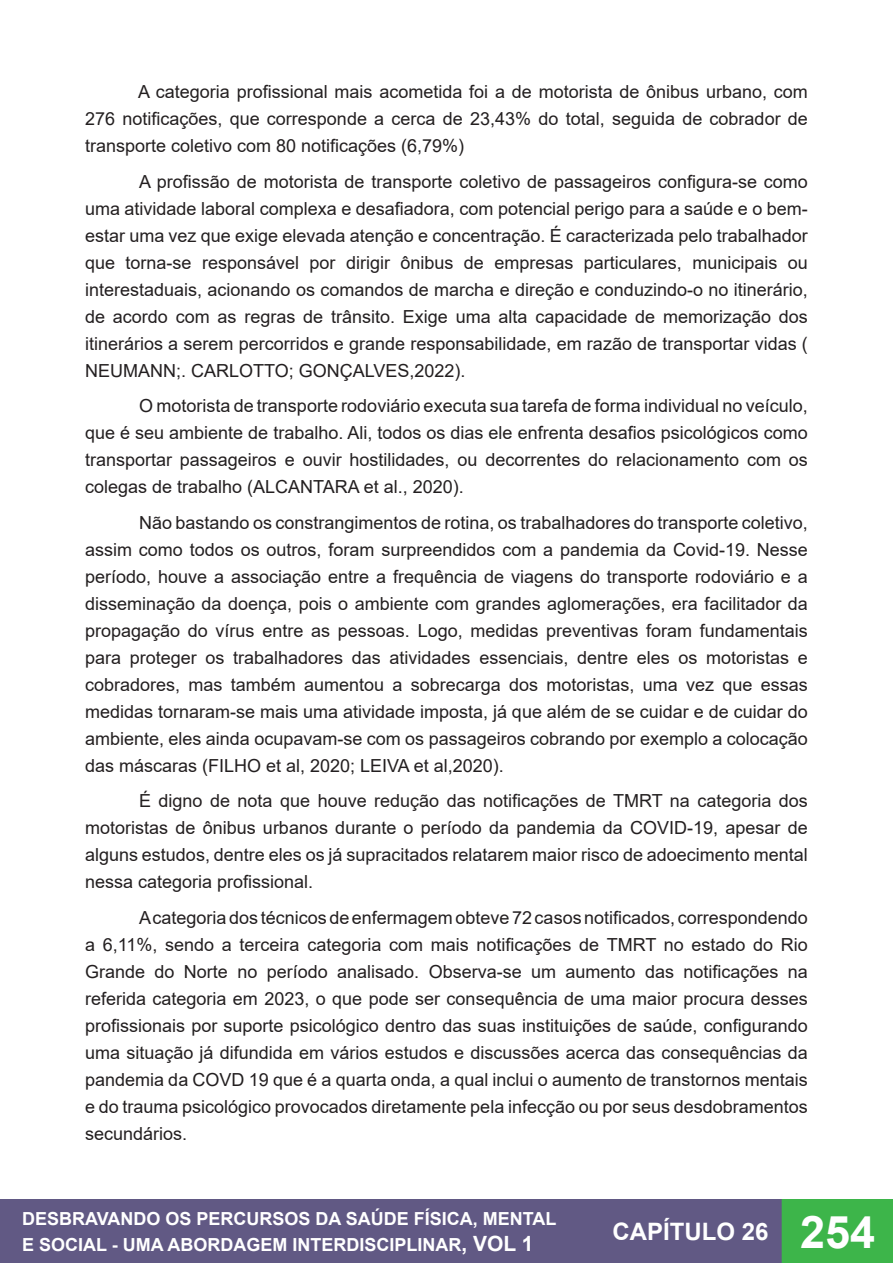
<style>
.page{position:relative;width:893px;height:1263px;background:#fff}
.page>*{position:absolute;margin:0;border:0;box-sizing:border-box;transform-origin:0 0}
.t1{font:700 45px "Arial";color:#fff}
.t2{font:700 24px "Arial";color:#fff}
.t3{font:18px/27px "Arial";color:#231f20;text-align:justify}
.t4{font:700 18px/26.5px "Arial";color:#fff}
.s1{font-size:21px}
</style>
<div class="page">
<div style="left:0;top:1200px;width:782px;height:63px;background:#615984"></div>
<div style="left:0;top:1199px;width:783px;height:64px;border:2px solid #615984"></div>
<div style="left:782px;top:1200px;width:111px;height:63px;background:#3db54a"></div>
<div style="left:782px;top:1199px;width:111px;height:64px;border:2px solid #3db54a"></div>
<p class="t3" style="left:85px;top:78px;width:724px;text-indent:53px">A categoria profissional mais acometida foi a de motorista de ônibus urbano, com 276 notificações, que corresponde a cerca de 23,43% do total, seguida de cobrador de transporte coletivo com 80 notificações (6,79%)</p>
<p class="t3" style="left:85px;top:168px;width:724px;text-indent:54px">A profissão de motorista de transporte coletivo de passageiros configura-se como uma atividade laboral complexa e desafiadora, com potencial perigo para a saúde e o bem&shy;estar uma vez que exige elevada atenção e concentração. É caracterizada pelo trabalhador que torna-se responsável por dirigir ônibus de empresas particulares, municipais ou interestaduais, acionando os comandos de marcha e direção e conduzindo-o no itinerário, de acordo com as regras de trânsito. Exige uma alta capacidade de memorização dos itinerários a serem percorridos e grande responsabilidade, em razão de transportar vidas ( NEUMANN;. CARLOTTO; GONÇALVES,2022).</p>
<p class="t3" style="left:85px;top:392px;width:724px;text-indent:54px">O motorista de transporte rodoviário executa sua tarefa de forma individual no veículo, que é seu ambiente de trabalho. Ali, todos os dias ele enfrenta desafios psicológicos como transportar passageiros e ouvir hostilidades, ou decorrentes do relacionamento com os colegas de trabalho (ALCANTARA et al., 2020).</p>
<p class="t3" style="left:85px;top:509px;width:724px;text-indent:54px">Não bastando os constrangimentos de rotina, os trabalhadores do transporte coletivo, assim como todos os outros, foram surpreendidos com a pandemia da Covid-19. Nesse período, houve a associação entre a frequência de viagens do transporte rodoviário e a disseminação da doença, pois o ambiente com grandes aglomerações, era facilitador da propagação do vírus entre as pessoas. Logo, medidas preventivas foram fundamentais para proteger os trabalhadores das atividades essenciais, dentre eles os motoristas e cobradores, mas também aumentou a sobrecarga dos motoristas, uma vez que essas medidas tornaram-se mais uma atividade imposta, já que além de se cuidar e de cuidar do ambiente, eles ainda ocupavam-se com os passageiros cobrando por exemplo a colocação das máscaras (FILHO et al, 2020; LEIVA et al,2020).</p>
<p class="t3" style="left:85px;top:787px;width:724px;text-indent:54px">É digno de nota que houve redução das notificações de TMRT na categoria dos motoristas de ônibus urbanos durante o período da pandemia da COVID-19, apesar de alguns estudos, dentre eles os já supracitados relatarem maior risco de adoecimento mental nessa categoria profissional.</p>
<p class="t3" style="left:85px;top:904px;width:724px;text-indent:54px">Acategoria dos técnicos de enfermagem obteve 72 casos notificados, correspondendo a 6,11%, sendo a terceira categoria com mais notificações de TMRT no estado do Rio Grande do Norte no período analisado. Observa-se um aumento das notificações na referida categoria em 2023, o que pode ser consequência de uma maior procura desses profissionais por suporte psicológico dentro das suas instituições de saúde, configurando uma situação já difundida em vários estudos e discussões acerca das consequências da pandemia da COVD 19 que é a quarta onda, a qual inclui o aumento de transtornos mentais e do trauma psicológico provocados diretamente pela infecção ou por seus desdobramentos secundários.</p>
<p class="t4" style="left:22px;top:1205px;width:536px">DESBRAVANDO OS PERCURSOS DA SAÚDE FÍSICA, MENTAL<br>E SOCIAL - UMA ABORDAGEM INTERDISCIPLINAR<span class="s1">, VOL 1</span></p>
<h1 class="t1" style="left:800px;top:1200px;width:77px">254</h1>
<h2 class="t2" style="left:612px;top:1215px;width:158px">CAPÍTULO 26</h2>
</div>
